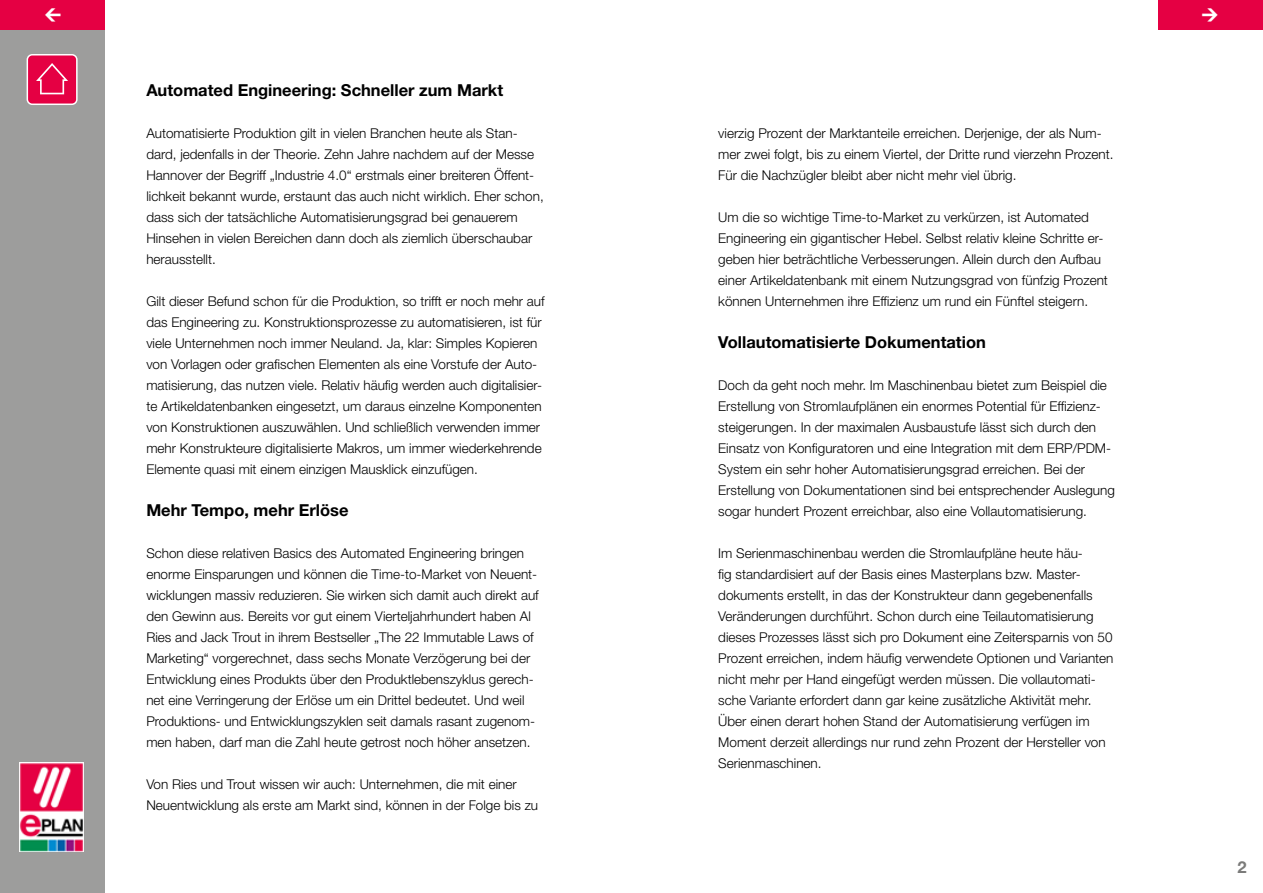
<style>
.page{position:relative;width:1263px;height:893px;background:#fff}
.page>*{position:absolute;margin:0;border:0;box-sizing:border-box;transform-origin:0 0}
.t1{font:700 16.5px "Helvetica Neue LT Pro";color:#000}
.t2{font:700 16.5px "Helvetica Neue LT Std";color:#7b7b7a}
.t3{font:300 13.5px/21px "Helvetica Neue LT Pro";color:#000}
</style>
<div class="page">
<div style="left:0;top:0;width:104px;height:893px;background:#9d9d9c"></div>
<div style="left:0;top:0;width:104px;height:30px;background:#e50043"></div>
<div style="left:1158px;top:0;width:105px;height:30px;background:#e50043"></div>
<div style="left:27px;top:55px;width:50px;height:49px;background:#e50043;border-radius:5px"></div>
<div style="left:27px;top:54px;width:51px;height:51px;border:2px solid #fff;border-radius:5px"></div>
<svg style="left:36px;top:63px;width:32px;height:31px"></svg>
<img style="left:19px;top:762px;width:64px;height:89px">
<p class="t1" style="left:146px;top:80px;width:358px">Automated Engineering: Schneller zum Markt</p>
<p class="t3" style="left:146px;top:122px;width:399px">Automatisierte Produktion gilt in vielen Branchen heute als Stan&shy;dard, jedenfalls in der Theorie. Zehn Jahre nachdem auf der Messe Hannover der Begriff „Industrie 4.0“ erstmals einer breiteren Öffent&shy;lichkeit bekannt wurde, erstaunt das auch nicht wirklich. Eher schon, dass sich der tatsächliche Automatisierungsgrad bei genauerem Hinsehen in vielen Bereichen dann doch als ziemlich überschaubar herausstellt.</p>
<p class="t3" style="left:146px;top:290px;width:400px">Gilt dieser Befund schon für die Produktion, so trifft er noch mehr auf das Engineering zu. Konstruktionsprozesse zu automatisieren, ist für viele Unternehmen noch immer Neuland. Ja, klar: Simples Kopieren von Vorlagen oder grafischen Elementen als eine Vorstufe der Auto&shy;matisierung, das nutzen viele. Relativ häufig werden auch digitalisier&shy;te Artikeldatenbanken eingesetzt, um daraus einzelne Komponenten von Konstruktionen auszuwählen. Und schließlich verwenden immer mehr Konstrukteure digitalisierte Makros, um immer wiederkehrende Elemente quasi mit einem einzigen Mausklick einzufügen.</p>
<p class="t1" style="left:146px;top:500px;width:204px">Mehr Tempo, mehr Erlöse</p>
<p class="t3" style="left:146px;top:542px;width:394px">Schon diese relativen Basics des Automated Engineering bringen enorme Einsparungen und können die Time-to-Market von Neuent&shy;wicklungen massiv reduzieren. Sie wirken sich damit auch direkt auf den Gewinn aus. Bereits vor gut einem Vierteljahrhundert haben Al Ries and Jack Trout in ihrem Bestseller „The 22 Immutable Laws of Marketing“ vorgerechnet, dass sechs Monate Verzögerung bei der Entwicklung eines Produkts über den Produktlebenszyklus gerech&shy;net eine Verringerung der Erlöse um ein Drittel bedeutet. Und weil Produktions- und Entwicklungszyklen seit damals rasant zugenom&shy;men haben, darf man die Zahl heute getrost noch höher ansetzen.</p>
<p class="t3" style="left:146px;top:773px;width:393px">Von Ries und Trout wissen wir auch: Unternehmen, die mit einer<br>Neuentwicklung als erste am Markt sind, können in der Folge bis zu</p>
<p class="t3" style="left:718px;top:122px;width:397px">vierzig Prozent der Marktanteile erreichen. Derjenige, der als Num&shy;mer zwei folgt, bis zu einem Viertel, der Dritte rund vierzehn Prozent.<br>Für die Nachzügler bleibt aber nicht mehr viel übrig.</p>
<p class="t3" style="left:718px;top:206px;width:391px">Um die so wichtige Time-to-Market zu verkürzen, ist Automated Engineering ein gigantischer Hebel. Selbst relativ kleine Schritte er&shy;geben hier beträchtliche Verbesserungen. Allein durch den Aufbau einer Artikeldatenbank mit einem Nutzungsgrad von fünfzig Prozent können Unternehmen ihre Effizienz um rund ein Fünftel steigern.</p>
<p class="t1" style="left:718px;top:332px;width:269px">Vollautomatisierte Dokumentation</p>
<p class="t3" style="left:718px;top:374px;width:398px">Doch da geht noch mehr. Im Maschinenbau bietet zum Beispiel die Erstellung von Stromlaufplänen ein enormes Potential für Effizienz&shy;steigerungen. In der maximalen Ausbaustufe lässt sich durch den Einsatz von Konfiguratoren und eine Integration mit dem ERP/PDM-System ein sehr hoher Automatisierungsgrad erreichen. Bei der Erstellung von Dokumentationen sind bei entsprechender Auslegung sogar hundert Prozent erreichbar, also eine Vollautomatisierung.</p>
<p class="t3" style="left:718px;top:542px;width:397px">Im Serienmaschinenbau werden die Stromlaufpläne heute häu-<br>fig standardisiert auf der Basis eines Masterplans bzw. Master&shy;dokuments erstellt, in das der Konstrukteur dann gegebenenfalls Veränderungen durchführt. Schon durch eine Teilautomatisierung dieses Prozesses lässt sich pro Dokument eine Zeitersparnis von 50<br>Prozent erreichen, indem häufig verwendete Optionen und Varianten nicht mehr per Hand eingefügt werden müssen. Die vollautomati&shy;sche Variante erfordert dann gar keine zusätzliche Aktivität mehr.<br>Über einen derart hohen Stand der Automatisierung verfügen im Moment derzeit allerdings nur rund zehn Prozent der Hersteller von Serienmaschinen.</p>
<p class="t2" style="left:1237px;top:857px;width:11px">2</p>
</div>
